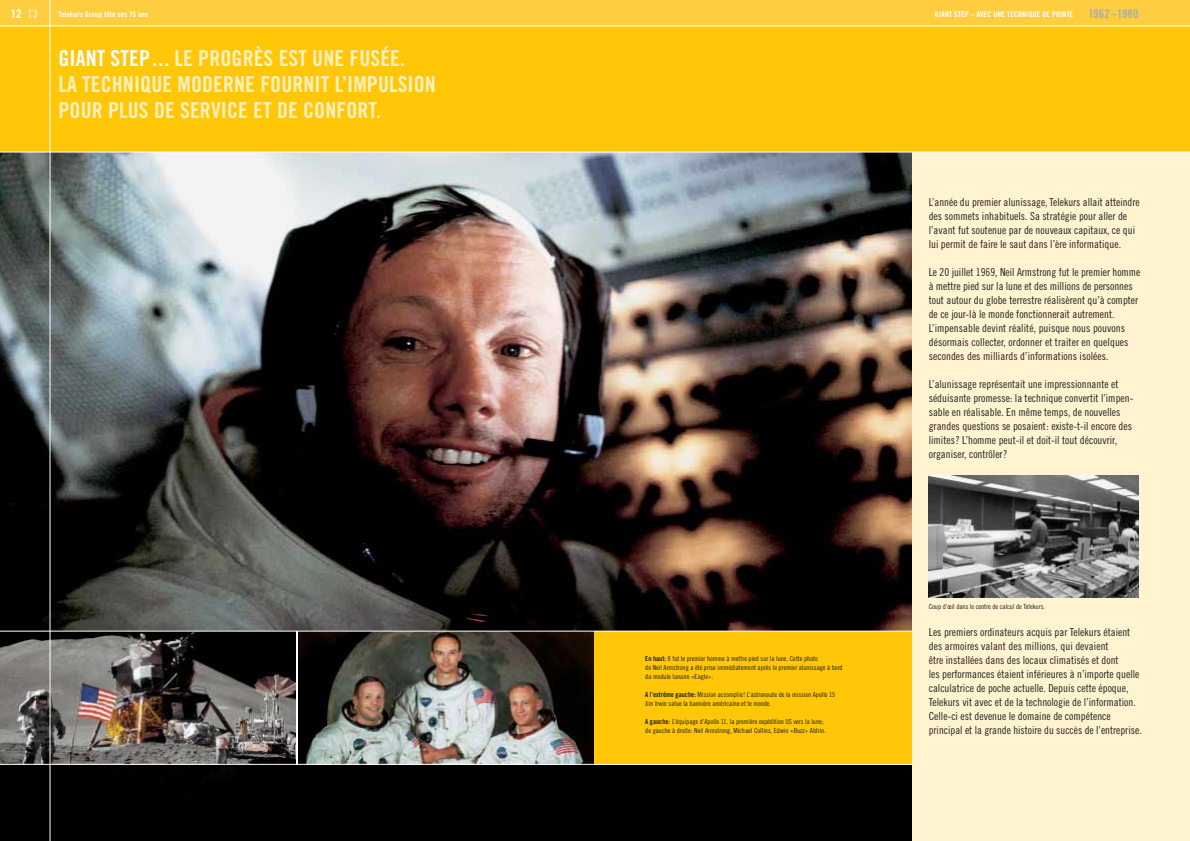
<style>
.page{position:relative;width:1190px;height:841px;background:#fff}
.page>*{position:absolute;margin:0;border:0;box-sizing:border-box;transform-origin:0 0}
.t1{font:22px/26px "Trade Gothic Bold Cond Twenty";letter-spacing:.005em;color:#fff0bd}
.t2{font:12px "Trade Gothic Bold Cond Twenty";color:#fff}
.t3{font:11px/14px "Trade Gothic Cond Eighteen";color:#231f20}
.t4{font:7.8px "Trade Gothic Bold Cond Twenty";letter-spacing:.025em;color:#fff}
.t5{font:7px/9px "Trade Gothic Cond Eighteen";color:#231f20}
.s1{color:#ffebbb}
.s2{font-size:12px;color:#a7adb0}
.s3{color:#fff}
.s4{font-family:"Trade Gothic Bold Cond Twenty"}
</style>
<div class="page">
<div style="left:912px;top:152px;width:278px;height:689px;background:#fff4cf"></div>
<img style="left:0;top:153px;width:911px;height:688px">
<div style="left:0;top:26px;width:1190px;height:126px;background:#ffc708"></div>
<div style="left:0;top:0;width:1190px;height:26px;background:#ffce40"></div>
<hr style="left:0;top:26px;width:1190px;height:1px;background:#fff">
<hr style="left:0;top:152px;width:1190px;height:1px;background:#fff">
<img style="left:929px;top:476px;width:210px;height:121px">
<img style="left:0;top:632px;width:297px;height:132px">
<img style="left:297px;top:632px;width:297px;height:132px">
<div style="left:594px;top:631px;width:318px;height:133px;background:#ffc708"></div>
<hr style="left:50px;top:0;width:1px;height:841px;background:#fff">
<hr style="left:0;top:631px;width:912px;height:1px;background:#fff">
<hr style="left:0;top:764px;width:912px;height:1px;background:#fff">
<p class="t2" style="left:11px;top:9px;width:29px">12 <span class="s1">13</span></p>
<p class="t4" style="left:59px;top:12px;width:91px">Telekurs Group fête ses 75 ans</p>
<p class="t4" style="left:935px;top:12px;width:205px">GIANT STEP – AVEC UNE TECHNIQUE DE POINTE <span class="s2">1962–1980</span></p>
<h1 class="t1" style="left:59px;top:47px;width:379px"><span class="s3">GIANT STEP...</span> LE PROGRÈS EST UNE FUSÉE.<br>LA TECHNIQUE MODERNE FOURNIT L’IMPULSION<br>POUR PLUS DE SERVICE ET DE CONFORT.</h1>
<p class="t5" style="left:645px;top:655px;width:199px"><span class="s4">En haut:</span> Il fut le premier homme à mettre pied sur la lune. Cette photo<br>de Neil Armstrong a été prise immédiatement après le premier alunissage à bord du module lunaire «Eagle».</p>
<p class="t5" style="left:645px;top:691px;width:192px"><span class="s4">A l’extrême gauche:</span> Mission accomplie! L’astronaute de la mission Apollo 15<br>Jim Irwin salue la bannière américaine et le monde.</p>
<p class="t5" style="left:645px;top:718px;width:182px"><span class="s4">A gauche:</span> L’équipage d’Apollo 11, la première expédition US vers la lune; de gauche à droite: Neil Armstrong, Michael Collins, Edwin «Buzz» Aldrin.</p>
<p class="t3" style="left:929px;top:196px;width:212px">L’année du premier alunissage, Telekurs allait atteindre des sommets inhabituels. Sa stratégie pour aller de l’avant fut soutenue par de nouveaux capitaux, ce qui lui permit de faire le saut dans l’ère informatique.</p>
<p class="t3" style="left:929px;top:266px;width:213px">Le 20 juillet 1969, Neil Armstrong fut le premier homme à mettre pied sur la lune et des millions de personnes tout autour du globe terrestre réalisèrent qu’à compter de ce jour-là le monde fonctionnerait autrement.<br>L’impensable devint réalité, puisque nous pouvons désormais collecter, ordonner et traiter en quelques secondes des milliards d’informations isolées.</p>
<p class="t3" style="left:929px;top:378px;width:206px">L’alunissage représentait une impressionnante et séduisante promesse: la technique convertit l’impen&shy;sable en réalisable. En même temps, de nouvelles grandes questions se posaient: existe-t-il encore des limites? L’homme peut-il et doit-il tout découvrir, organiser, contrôler?</p>
<p class="t5" style="left:929px;top:603px;width:118px">Coup d’œil dans le centre de calcul de Telekurs.</p>
<p class="t3" style="left:929px;top:626px;width:215px">Les premiers ordinateurs acquis par Telekurs étaient des armoires valant des millions, qui devaient<br>être installées dans des locaux climatisés et dont<br>les performances étaient inférieures à n’importe quelle calculatrice de poche actuelle. Depuis cette époque, Telekurs vit avec et de la technologie de l’information.<br>Celle-ci est devenue le domaine de compétence principal et la grande histoire du succès de l’entreprise.</p>
</div>
